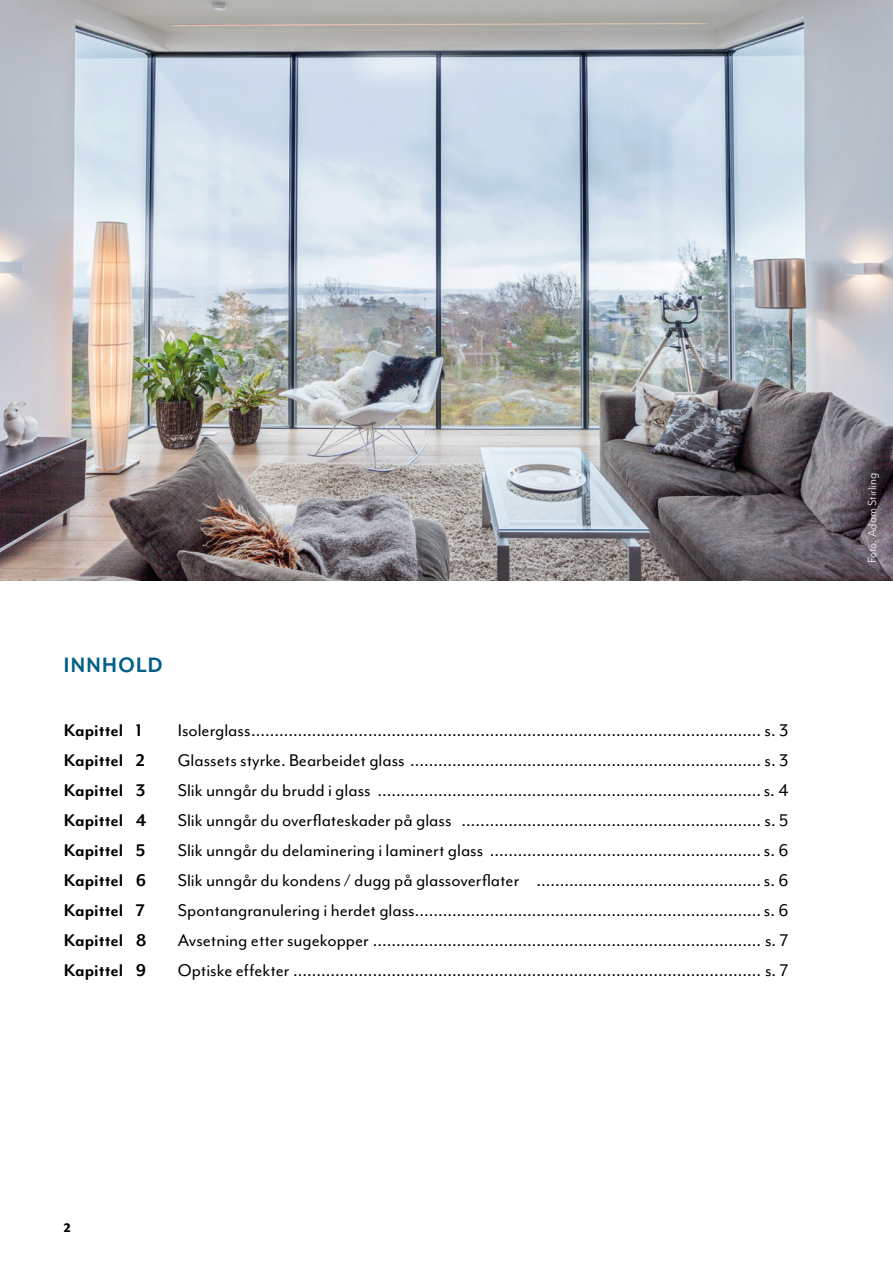
<style>
.page{position:relative;width:893px;height:1263px;background:#fff}
.page>*{position:absolute;margin:0;border:0;box-sizing:border-box;transform-origin:0 0}
.t1{font:700 24px "Mr Eaves XL San OT";letter-spacing:.06em;color:#005e88;scale:.95 1}
.t2{font:19.5px "Mr Eaves Mod OT";color:#000}
.t3{font:700 19.5px "Mr Eaves Mod OT";color:#000}
.t4{font:800 14.25px "Mr Eaves Mod OT";color:#000}
.t5{font:13.5px "Mr Eaves Mod OT";color:#fff}
</style>
<div class="page">
<img style="left:0;top:0;width:893px;height:580px">
<p class="t1" style="left:64px;top:651px;width:106px">INNHOLD</p>
<p class="t3" style="left:64px;top:719px;width:80px">Kapittel 1</p>
<p class="t2" style="left:178px;top:719px;width:612px">Isolerglass............................................................................................................. s. 3</p>
<p class="t3" style="left:64px;top:749px;width:83px">Kapittel 2</p>
<p class="t2" style="left:178px;top:749px;width:612px">Glassets styrke. Bearbeidet glass ........................................................................... s. 3</p>
<p class="t3" style="left:64px;top:779px;width:83px">Kapittel 3</p>
<p class="t2" style="left:178px;top:779px;width:612px">Slik unngår du brudd i glass ..................................................................................s. 4</p>
<p class="t3" style="left:64px;top:809px;width:84px">Kapittel 4</p>
<p class="t2" style="left:178px;top:809px;width:612px">Slik unngår du overflateskader på glass ................................................................ s. 5</p>
<p class="t3" style="left:64px;top:839px;width:83px">Kapittel 5</p>
<p class="t2" style="left:178px;top:839px;width:612px">Slik unngår du delaminering i laminert glass ..........................................................s. 6</p>
<p class="t3" style="left:64px;top:869px;width:84px">Kapittel 6</p>
<p class="t2" style="left:178px;top:869px;width:612px">Slik unngår du kondens / dugg på glassoverflater ................................................s. 6</p>
<p class="t3" style="left:64px;top:899px;width:83px">Kapittel 7</p>
<p class="t2" style="left:178px;top:899px;width:612px">Spontangranulering i herdet glass..........................................................................s. 6</p>
<p class="t3" style="left:64px;top:929px;width:84px">Kapittel 8</p>
<p class="t2" style="left:178px;top:929px;width:612px">Avsetning etter sugekopper ................................................................................... s. 7</p>
<p class="t3" style="left:64px;top:959px;width:84px">Kapittel 9</p>
<p class="t2" style="left:178px;top:959px;width:612px">Optiske effekter .................................................................................................... s. 7</p>
<p class="t5" style="left:865px;top:563px;width:92px;rotate:-90deg">Foto: Adam Stirling</p>
<p class="t4" style="left:64px;top:1220px;width:8px">2</p>
</div>
